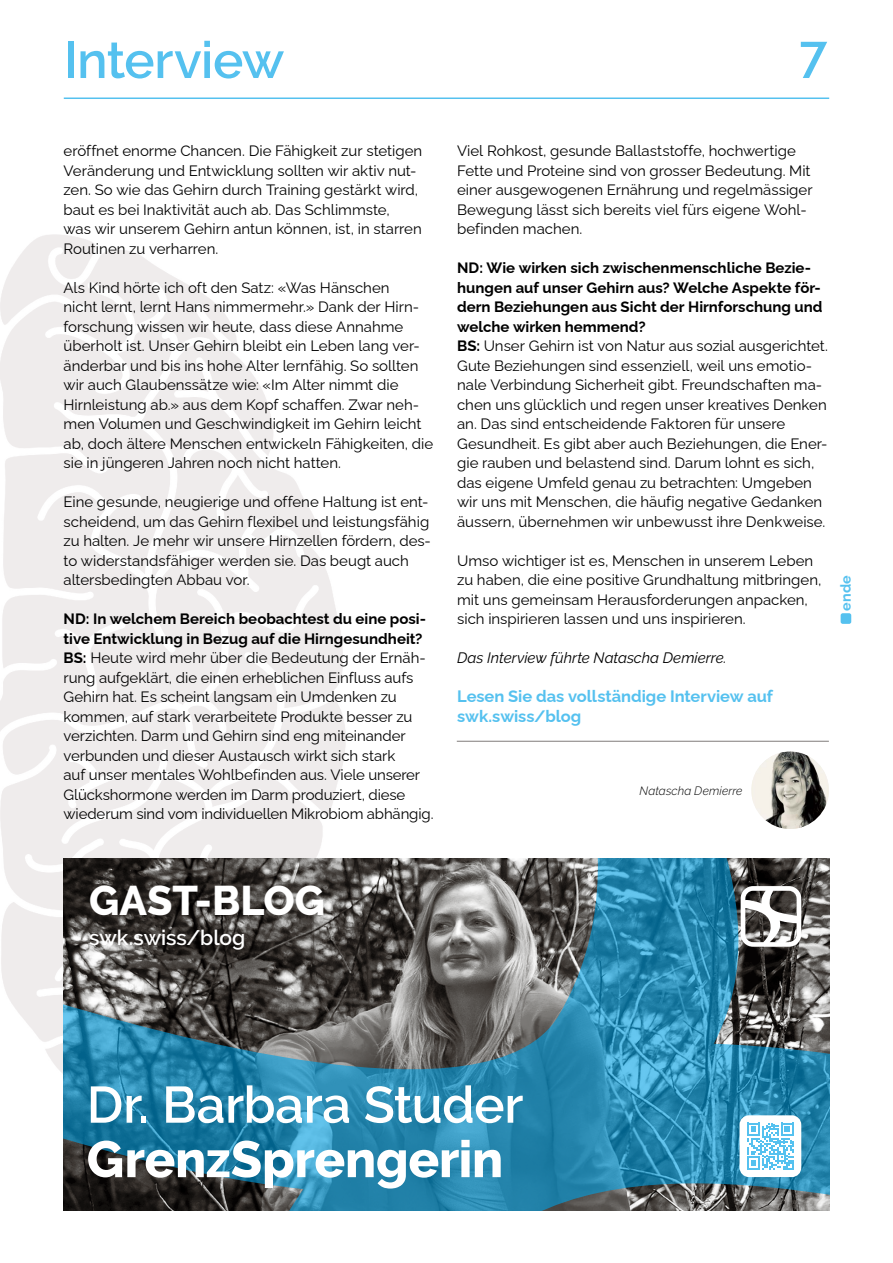
<style>
.page{position:relative;width:893px;height:1263px;background:#fff}
.page>*{position:absolute;margin:0;border:0;box-sizing:border-box;transform-origin:0 0}
.Anzeigentext_Insta{font:600 51.15px "Raleway";letter-spacing:-.01em;color:#fff}
.Anzeigentext_Insta-2{font:800 51.15px "Raleway";letter-spacing:-.005em;color:#fff}
.toptitel{font:600 51px "Raleway";letter-spacing:-.01em;color:#55c1ef}
.Pagina{font:600 51px "Raleway";color:#55c1ef}
.Anzeigentext_Insta-3{font:800 41.25px "Raleway";color:#fff}
.Anzeigentext_Insta-4{font:600 21px "Raleway";letter-spacing:-.005em;color:#fff}
.ZÜ_FT_Fragen_Bold{font:700 16.5px/19.5px "Raleway";letter-spacing:-.005em;color:#55c1ef}
.fliesstext__10_13{font:15px/19.5px "Raleway";color:#000}
.Interview_Fragen_Bold{font:700 15px/19.5px "Raleway";color:#000}
.fliesstext__10_13-2{font:italic 15px "Raleway";color:#000}
.Endmarke_Artikelende{font:700 14.4px "Raleway";color:#55c1ef}
.Autorenblock{font:italic 300 12px "Raleway";letter-spacing:.01em;color:#000}
.s1{font-weight:700}
</style>
<div class="page">
<img style="left:0;top:234px;width:346px;height:854px">
<div style="left:841px;top:613px;width:10px;height:11px;background:#55c1ef;border-radius:2px"></div>
<img style="left:751px;top:751px;width:78px;height:78px;border-radius:39px">
<hr style="left:457px;top:741px;width:372px;height:1px;background:#7f7c7a">
<svg style="left:64px;top:858px;width:765px;height:352px;background:#407082"></svg>
<svg style="left:741px;top:886px;width:60px;height:61px"></svg>
<div style="left:739px;top:1115px;width:62px;height:62px;background:#fff;border-radius:9px"></div>
<svg style="left:747px;top:1123px;width:47px;height:46px"></svg>
<hr style="left:64px;top:98px;width:765px;height:1px;background:#55c1ef">
<p class="toptitel" style="left:64px;top:31px;width:222px">Interview</p>
<p class="Pagina" style="left:799px;top:31px;width:29px">7</p>
<p class="fliesstext__10_13" style="left:64px;top:139px;width:360px">eröffnet enorme Chancen. Die Fähigkeit zur stetigen Veränderung und Entwicklung sollten wir aktiv nut&shy;zen. So wie das Gehirn durch Training gestärkt wird, baut es bei Inaktivität auch ab. Das Schlimmste,<br>was wir unserem Gehirn antun können, ist, in starren Routinen zu verharren.</p>
<p class="fliesstext__10_13" style="left:64px;top:276px;width:371px">Als Kind hörte ich oft den Satz: «Was Hänschen<br>nicht lernt, lernt Hans nimmermehr.» Dank der Hirn&shy;forschung wissen wir heute, dass diese Annahme überholt ist. Unser Gehirn bleibt ein Leben lang ver&shy;änderbar und bis ins hohe Alter lernfähig. So sollten wir auch Glaubenssätze wie: «Im Alter nimmt die Hirnleistung ab.» aus dem Kopf schaffen. Zwar neh&shy;men Volumen und Geschwindigkeit im Gehirn leicht ab, doch ältere Menschen entwickeln Fähigkeiten, die sie in jüngeren Jahren noch nicht hatten.</p>
<p class="fliesstext__10_13" style="left:64px;top:490px;width:369px">Eine gesunde, neugierige und offene Haltung ist ent&shy;scheidend, um das Gehirn flexibel und leistungsfähig zu halten. Je mehr wir unsere Hirnzellen fördern, des&shy;to widerstandsfähiger werden sie. Das beugt auch altersbedingten Abbau vor.</p>
<p class="Interview_Fragen_Bold" style="left:64px;top:607px;width:364px">ND: In welchem Bereich beobachtest du eine posi&shy;tive Entwicklung in Bezug auf die Hirngesundheit?</p>
<p class="fliesstext__10_13" style="left:64px;top:646px;width:371px"><span class="s1">BS:</span> Heute wird mehr über die Bedeutung der Ernäh&shy;rung aufgeklärt, die einen erheblichen Einfluss aufs Gehirn hat. Es scheint langsam ein Umdenken zu kommen, auf stark verarbeitete Produkte besser zu verzichten. Darm und Gehirn sind eng miteinander verbunden und dieser Austausch wirkt sich stark<br>auf unser mentales Wohlbefinden aus. Viele unserer Glückshormone werden im Darm produziert, diese wiederum sind vom individuellen Mikrobiom abhängig.</p>
<p class="fliesstext__10_13" style="left:457px;top:139px;width:357px">Viel Rohkost, gesunde Ballaststoffe, hochwertige Fette und Proteine sind von grosser Bedeutung. Mit einer ausgewogenen Ernährung und regelmässiger Bewegung lässt sich bereits viel fürs eigene Wohl&shy;befinden machen.</p>
<p class="Interview_Fragen_Bold" style="left:457px;top:256px;width:367px">ND: Wie wirken sich zwischenmenschliche Bezie&shy;hungen auf unser Gehirn aus? Welche Aspekte för&shy;dern Beziehungen aus Sicht der Hirnforschung und welche wirken hemmend?</p>
<p class="fliesstext__10_13" style="left:457px;top:334px;width:372px"><span class="s1">BS:</span> Unser Gehirn ist von Natur aus sozial ausgerichtet.<br>Gute Beziehungen sind essenziell, weil uns emotio&shy;nale Verbindung Sicherheit gibt. Freundschaften ma&shy;chen uns glücklich und regen unser kreatives Denken an. Das sind entscheidende Faktoren für unsere Gesundheit. Es gibt aber auch Beziehungen, die Ener&shy;gie rauben und belastend sind. Darum lohnt es sich, das eigene Umfeld genau zu betrachten: Umgeben wir uns mit Menschen, die häufig negative Gedanken äussern, übernehmen wir unbewusst ihre Denkweise.</p>
<p class="fliesstext__10_13" style="left:457px;top:549px;width:366px">Umso wichtiger ist es, Menschen in unserem Leben zu haben, die eine positive Grundhaltung mitbringen, mit uns gemeinsam Herausforderungen anpacken, sich inspirieren lassen und uns inspirieren.</p>
<p class="fliesstext__10_13-2" style="left:457px;top:649px;width:271px">Das Interview führte Natascha Demierre.</p>
<p class="ZÜ_FT_Fragen_Bold" style="left:457px;top:685px;width:317px">Lesen Sie das vollständige Interview auf swk.swiss/blog</p>
<p class="Endmarke_Artikelende" style="left:834px;top:610px;width:37px;rotate:-90deg">ende</p>
<p class="Autorenblock" style="left:639px;top:784px;width:104px">Natascha Demierre</p>
<p class="Anzeigentext_Insta-3" style="left:89px;top:877px;width:237px">GAST-BLOG</p>
<p class="Anzeigentext_Insta-4" style="left:89px;top:926px;width:158px">swk.swiss/blog</p>
<p class="Anzeigentext_Insta" style="left:87px;top:1075px;width:438px">Dr. Barbara Studer</p>
<p class="Anzeigentext_Insta-2" style="left:87px;top:1130px;width:418px">GrenzSprengerin</p>
</div>
